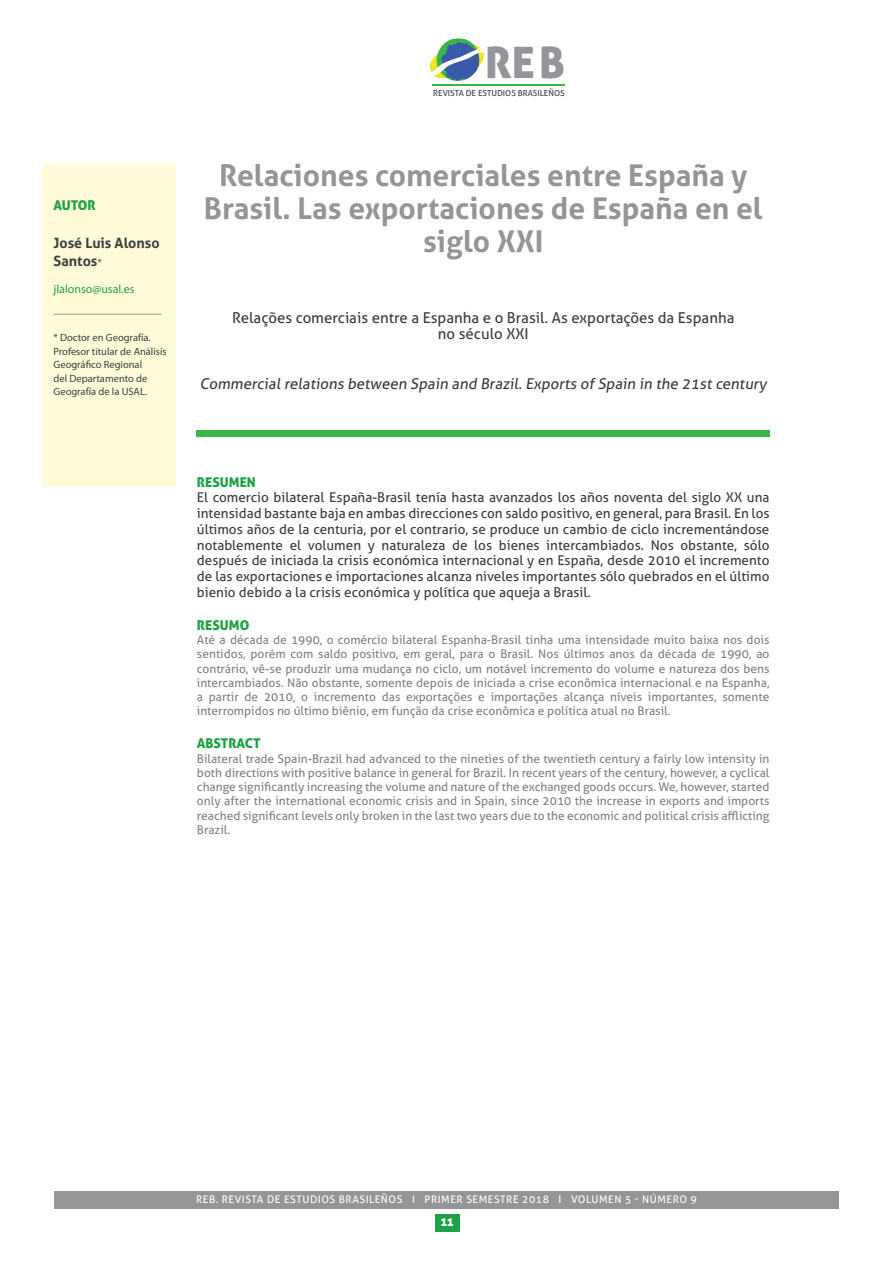
<style>
.page{position:relative;width:893px;height:1263px;background:#fff}
.page>*{position:absolute;margin:0;border:0;box-sizing:border-box;transform-origin:0 0}
.t1{font:43.35px "Aller Display";color:#939598}
.t2{font:700 30px/33px "Aller";color:#939598;text-align:center}
.t3{font:15px "Aller";color:#3e3e3f}
.t4{font:700 14.25px/18px "Aller";color:#3e3e3f}
.body{font:13.5px/15.8px "Aller";color:#3e3e3f;text-align:justify}
.body-2{font:13.5px "Aller Display";color:#1fa245}
.body-3{font:12px/14.2px "Aller";color:#808285;text-align:justify}
.t5{font:12px "Myriad Pro";color:#1fa245}
.t6{font:12px "Aller Display";color:#fff}
.body-4{font:10.5px/13.5px "Myriad Pro";color:#3e3e3f}
.t7{font:10.5px "Aller";letter-spacing:.05em;color:#fff}
.t8{font:8.4px "Aller";color:#3e3e3f}
.s1{font-family:"Myriad Pro";font-weight:400;font-size:10.5px}
</style>
<div class="page">
<img style="left:432px;top:38px;width:89px;height:48px">
<img style="left:437px;top:39px;width:42px;height:4px">
<svg style="left:430px;top:43px;width:58px;height:37px"></svg>
<hr style="left:433px;top:85px;width:132px;height:1px;background:#3ab54a">
<div style="left:54px;top:1191px;width:785px;height:18px;background:#939598"></div>
<div style="left:435px;top:1214px;width:24px;height:17px;background:#1fa245"></div>
<div style="left:196px;top:430px;width:574px;height:6px;background:#3ab54a"></div>
<div style="left:43px;top:164px;width:133px;height:323px;background:#fffbd9"></div>
<hr style="left:54px;top:314px;width:108px;height:1px;background:#939598">
<p class="body-2" style="left:54px;top:197px;width:44px">AUTOR</p>
<p class="t4" style="left:54px;top:234px;width:108px">José Luis Alonso<br>Santos<span class="s1">*</span></p>
<p class="t5" style="left:54px;top:281px;width:82px">jlalonso@usal.es</p>
<p class="body-4" style="left:54px;top:331px;width:115px">* Doctor en Geografía.<br>Profesor titular de Análisis<br>Geográfico Regional<br>del Departamento de<br>Geografía de la USAL.</p>
<h1 class="t1" style="left:485px;top:35px;width:81px">REB</h1>
<p class="t8" style="left:433px;top:88px;width:133px">REVISTA DE ESTUDIOS BRASILEÑOS</p>
<p class="t2" style="left:204px;top:159px;width:560px">Relaciones comerciales entre España y<br>Brasil. Las exportaciones de España en el siglo XXI</p>
<p class="t3" style="left:232px;top:308px;width:504px">Relações comerciais entre a Espanha e o Brasil. As exportações da Espanha</p>
<p class="t3" style="left:438px;top:325px;width:92px">no século XXI</p>
<p class="t3" style="left:200px;top:374px;width:571px">Commercial relations between Spain and Brazil. Exports of Spain in the 21st century</p>
<p class="body-2" style="left:197px;top:473px;width:60px">RESUMEN</p>
<p class="body" style="left:197px;top:490px;width:574px">El comercio bilateral España-Brasil tenía hasta avanzados los años noventa del siglo XX una intensidad bastante baja en ambas direcciones con saldo positivo, en general, para Brasil. En los últimos años de la centuria, por el contrario, se produce un cambio de ciclo incrementándose notablemente el volumen y naturaleza de los bienes intercambiados. Nos obstante, sólo después de iniciada la crisis económica internacional y en España, desde 2010 el incremento de las exportaciones e importaciones alcanza niveles importantes sólo quebrados en el último bienio debido a la crisis económica y política que aqueja a Brasil.</p>
<p class="body-2" style="left:197px;top:616px;width:54px">RESUMO</p>
<p class="body-3" style="left:197px;top:633px;width:574px">Até a década de 1990, o comércio bilateral Espanha-Brasil tinha uma intensidade muito baixa nos dois sentidos, porém com saldo positivo, em geral, para o Brasil. Nos últimos anos da década de 1990, ao contrário, vê-se produzir uma mudança no ciclo, um notável incremento do volume e natureza dos bens intercambiados. Não obstante, somente depois de iniciada a crise econômica internacional e na Espanha, a partir de 2010, o incremento das exportações e importações alcança níveis importantes, somente interrompidos no último biênio, em função da crise econômica e política atual no Brasil.</p>
<p class="body-2" style="left:197px;top:735px;width:65px">ABSTRACT</p>
<p class="body-3" style="left:197px;top:751px;width:574px">Bilateral trade Spain-Brazil had advanced to the nineties of the twentieth century a fairly low intensity in both directions with positive balance in general for Brazil. In recent years of the century, however, a cyclical change significantly increasing the volume and nature of the exchanged goods occurs. We, however, started only after the international economic crisis and in Spain, since 2010 the increase in exports and imports reached significant levels only broken in the last two years due to the economic and political crisis afflicting Brazil.</p>
<p class="t7" style="left:196px;top:1193px;width:502px">REB. REVISTA DE ESTUDIOS BRASILEÑOS I PRIMER SEMESTRE 2018 I VOLUMEN 5 - NÚMERO 9</p>
<p class="t6" style="left:441px;top:1214px;width:14px">11</p>
</div>
